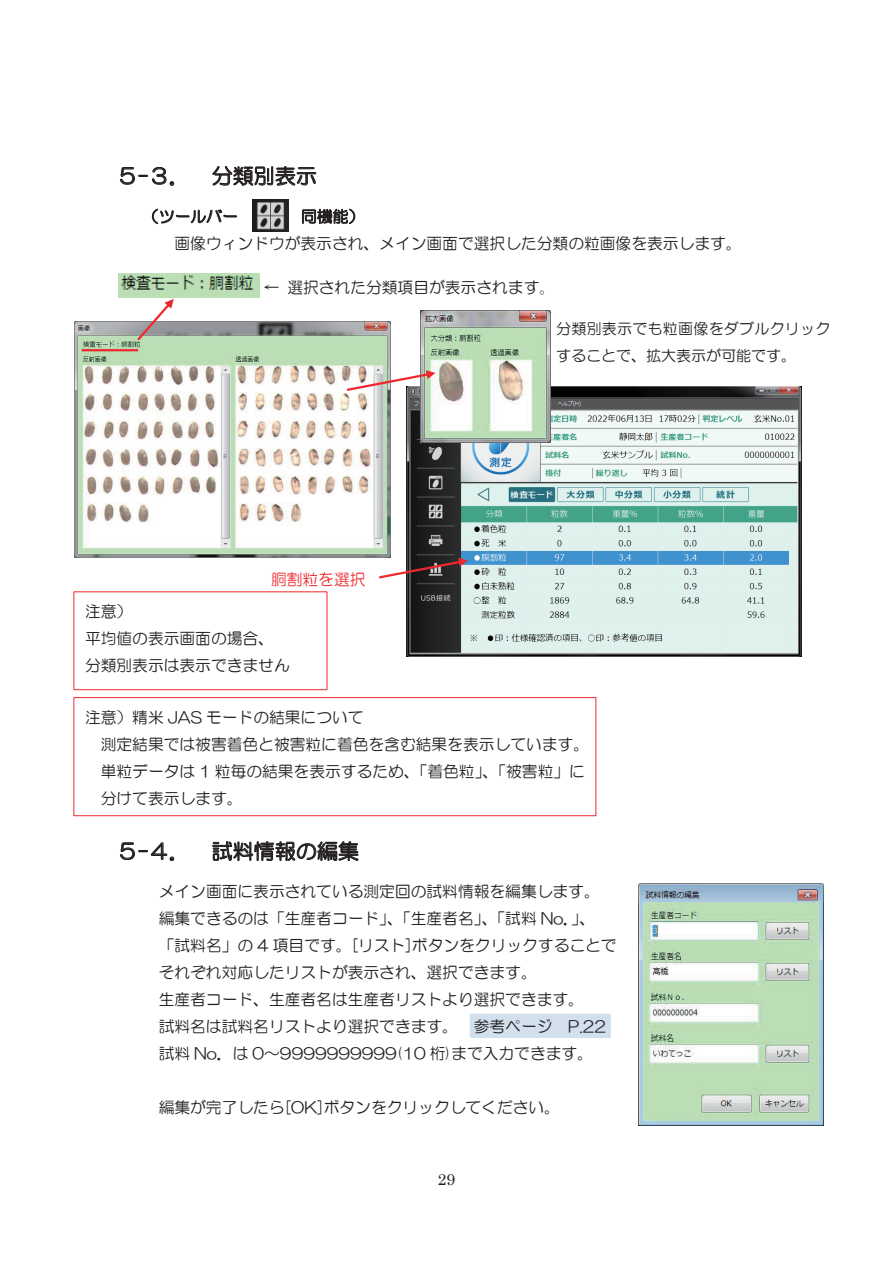
<style>
.page{position:relative;width:893px;height:1263px;background:#fff}
.page>*{position:absolute;margin:0;border:0;box-sizing:border-box;transform-origin:0 0}
.t1{font:21px "HG Maru Gothic MPRO";letter-spacing:.005em;color:#231f20}
.t2{font:15.75px/27px "HG Maru Gothic MPRO";color:#231f20}
.t3{font:15.75px "HG Maru Gothic MPRO";color:#ee292d}
.t4{font:15.75px "Century";color:#231f20}
.t5{font:15px/27px "HG Maru Gothic MPRO";letter-spacing:.01em;color:#231f20}
.s1{font-family:"MS Mincho"}
</style>
<div class="page">
<div style="left:471px;top:1015px;width:138px;height:21px;background:#d2dfed"></div>
<div style="left:470px;top:1014px;width:141px;height:24px;border:3px solid #d2dfed"></div>
<svg style="left:120px;top:167px;width:54px;height:19px"></svg>
<svg style="left:212px;top:166px;width:104px;height:20px"></svg>
<svg style="left:152px;top:208px;width:85px;height:16px"></svg>
<svg style="left:302px;top:209px;width:53px;height:15px"></svg>
<svg style="left:120px;top:842px;width:54px;height:19px"></svg>
<svg style="left:212px;top:841px;width:147px;height:20px"></svg>
<img style="left:407px;top:387px;width:395px;height:269px">
<img style="left:639px;top:467px;width:22px;height:12px">
<img style="left:74px;top:321px;width:317px;height:236px">
<img style="left:253px;top:199px;width:36px;height:33px">
<img style="left:639px;top:883px;width:184px;height:242px">
<img style="left:420px;top:311px;width:130px;height:132px">
<hr style="left:82px;top:349px;width:56px;height:2px;background:#ee292d">
<svg style="left:137px;top:299px;width:37px;height:41px"></svg>
<svg style="left:379px;top:558px;width:89px;height:20px"></svg>
<svg style="left:347px;top:370px;width:89px;height:21px"></svg>
<img style="left:119px;top:274px;width:141px;height:23px">
<div style="left:73px;top:591px;width:254px;height:99px;border:1px solid #ee292d"></div>
<div style="left:73px;top:697px;width:523px;height:119px;border:1px solid #ee292d"></div>
<h1 class="t1" style="left:117px;top:165px;width:202px">５-３． 分類別表示</h1>
<p class="t2" style="left:143px;top:203px;width:96px">（ツールバー</p>
<p class="t2" style="left:175px;top:203px;width:569px;text-indent:127px">同機能）<br>画像ウィンドウが表示され、メイン画面で選択した分類の粒画像を表示します。</p>
<p class="t2" style="left:264px;top:273px;width:293px">← 選択された分類項目が表示されます<span class="s1">。</span></p>
<p class="t5" style="left:556px;top:315px;width:276px">分類別表示でも粒画像をダブルクリックすることで、拡大表示が可能です。</p>
<p class="t3" style="left:271px;top:572px;width:96px">胴割粒を選択</p>
<p class="t2" style="left:85px;top:598px;width:206px">注意）<br>平均値の表示画面の場合、分類別表示は表示できません</p>
<p class="t2" style="left:101px;top:703px;width:490px;text-indent:-16px">注意）精米 JAS モードの結果について<br>測定結果では被害着色と被害粒に着色を含む結果を表示しています。単粒データは 1 粒毎の結果を表示するため、「着色粒」、「被害粒」に分けて表示します。</p>
<h1 class="t1" style="left:117px;top:840px;width:244px">５-４． 試料情報の編集</h1>
<p class="t2" style="left:159px;top:878px;width:459px">メイン画面に表示されている測定回の試料情報を編集します。編集できるのは「生産者コード」、「生産者名」、「試料 No．」、<br>「試料名」の 4 項目です。[リスト]ボタンをクリックすることでそれぞれ対応したリストが表示され、選択できます。<br>生産者コード、生産者名は生産者リストより選択できます。<br>試料名は試料名リストより選択できます。 参考ページ P.22試料 No．は 0～9999999999(10 桁)まで入力できます。</p>
<p class="t2" style="left:159px;top:1094px;width:403px">編集が完了したら[OK]ボタンをクリックしてください。</p>
<p class="t4" style="left:438px;top:1166px;width:19px">29</p>
</div>
